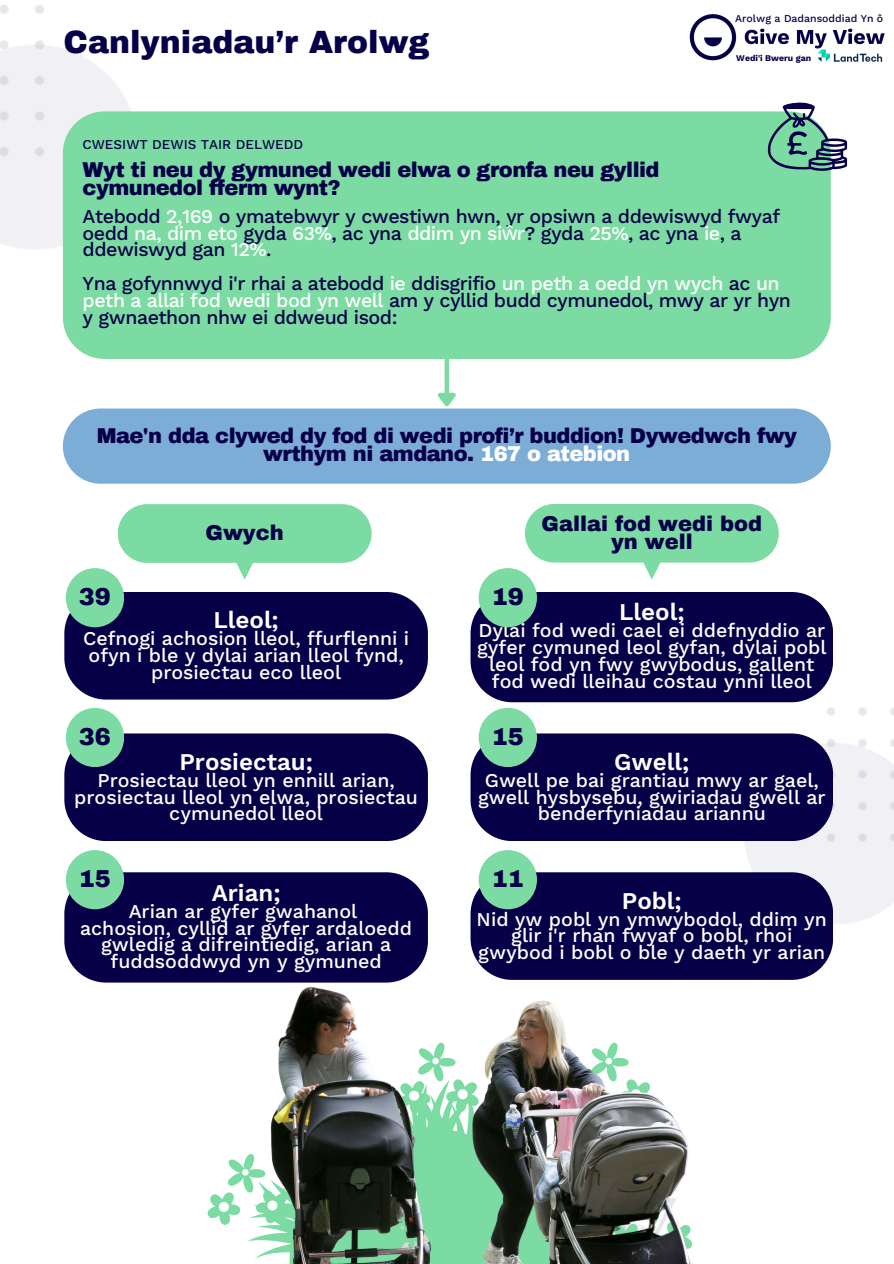
<style>
.page{position:relative;width:894px;height:1264px;background:#fff}
.page>*{position:absolute;margin:0;border:0;box-sizing:border-box;transform-origin:0 0}
.t1{font:900 31.5px "Archivo";color:#070048}
.t2{font:600 24px "Work Sans";color:#fff}
.t3{font:900 24px "Archivo";color:#070048}
.t4{font:900 21px/18px "Archivo";letter-spacing:-.025em;color:#070048;text-align:center}
.t5{font:900 21px/18px "Archivo";color:#070048;text-align:center}
.t6{font:500 19.5px/16.8px "Work Sans";color:#fff;text-align:center}
.t7{font:500 19.5px/16.8px "Work Sans";letter-spacing:-.025em;color:#070048}
.t8{font:500 13.5px "Work Sans";color:#070048}
.t9{font:500 10.5px "Work Sans";color:#070048}
.t10{font:700 8.7px "Work Sans";color:#070048}
.s1{color:#fff}
.s2{font-family:"Noto Sans";font-weight:400;color:#fff}
</style>
<div class="page">
<img style="left:0;top:5px;width:131px;height:310px">
<img style="left:66px;top:699px;width:827px;height:284px">
<div style="left:444px;top:120px;width:5px;height:274px;background:#7cdba2"></div>
<svg style="left:438px;top:389px;width:18px;height:18px"></svg>
<div style="left:63px;top:111px;width:767px;height:248px;background:#7cdba2"></div>
<div style="left:63px;top:408px;width:767px;height:75px;background:#7badd7;border-radius:38px"></div>
<svg style="left:767px;top:102px;width:79px;height:69px"></svg>
<svg style="left:236px;top:563px;width:17px;height:16px"></svg>
<div style="left:64px;top:592px;width:364px;height:107px;background:#070048"></div>
<div style="left:66px;top:568px;width:58px;height:59px;background:#7cdba2;border-radius:50%"></div>
<div style="left:64px;top:733px;width:364px;height:108px;background:#070048"></div>
<div style="left:66px;top:708px;width:58px;height:59px;background:#7cdba2;border-radius:50%"></div>
<div style="left:64px;top:872px;width:364px;height:110px;background:#070048"></div>
<div style="left:66px;top:850px;width:58px;height:59px;background:#7cdba2;border-radius:50%"></div>
<div style="left:470px;top:592px;width:362px;height:110px;background:#070048"></div>
<div style="left:478px;top:568px;width:59px;height:59px;background:#7cdba2;border-radius:50%"></div>
<div style="left:470px;top:733px;width:362px;height:108px;background:#070048"></div>
<div style="left:478px;top:708px;width:59px;height:59px;background:#7cdba2;border-radius:50%"></div>
<div style="left:470px;top:872px;width:362px;height:107px;background:#070048"></div>
<div style="left:478px;top:850px;width:59px;height:59px;background:#7cdba2;border-radius:50%"></div>
<div style="left:118px;top:504px;width:253px;height:59px;background:#7cdba2;border-radius:29px"></div>
<svg style="left:524px;top:504px;width:254px;height:75px"></svg>
<svg style="left:207px;top:1154px;width:485px;height:110px"></svg>
<img style="left:266px;top:981px;width:434px;height:282px">
<img style="left:689px;top:14px;width:196px;height:48px">
<div style="left:757px;top:51px;width:60px;height:14px;background:#fff"></div>
<h2 class="t1" style="left:63px;top:26px;width:367px">Canlyniadau’r Arolwg</h2>
<p class="t8" style="left:83px;top:137px;width:222px">CWESIWT DEWIS TAIR DELWEDD</p>
<h2 class="t4" style="left:83px;top:161px;width:578px;text-align:left">Wyt ti neu dy gymuned wedi elwa o gronfa neu gyllid cymunedol fferm wynt?</h2>
<p class="t9" style="left:735px;top:12px;width:149px">Arolwg a Dadansoddiad Yn ô</p>
<p class="t10" style="left:736px;top:53px;width:76px">Wedi'i Bweru gan</p>
<p class="t7" style="left:83px;top:208px;width:699px">Atebodd <span class="s1">2,169</span> o ymatebwyr y cwestiwn hwn, yr opsiwn a ddewiswyd fwyaf oedd <span class="s1">na, dim eto</span> gyda <span class="s1">63%</span>, ac yna <span class="s1">ddim yn si</span><span class="s2">ŵ</span><span class="s1">r</span>? gyda <span class="s1">25%</span>, ac yna <span class="s1">ie</span>, a ddewiswyd gan <span class="s1">12%</span>.</p>
<h2 class="t7" style="left:83px;top:275px;width:709px">Yna gofynnwyd i'r rhai a atebodd <span class="s1">ie</span> ddisgrifio <span class="s1">un peth a oedd yn wych</span> ac <span class="s1">un peth a allai fod wedi bod yn well</span> am y cyllid budd cymunedol, mwy ar yr hyn y gwnaethon nhw ei ddweud isod:</h2>
<p class="t4" style="left:97px;top:427px;width:701px">Mae'n dda clywed dy fod di wedi profi’r buddion! Dywedwch fwy wrthym ni amdano. <span class="s1">167 o atebion</span></p>
<p class="t4" style="left:205px;top:524px;width:80px">Gwych</p>
<h2 class="t5" style="left:541px;top:515px;width:222px">Gallai fod wedi bod yn well</h2>
<p class="t3" style="left:79px;top:584px;width:34px">39</p>
<h5 class="t2" style="left:213px;top:606px;width:67px">Lleol;</h5>
<h5 class="t6" style="left:83px;top:630px;width:327px">Cefnogi achosion lleol, ffurflenni i ofyn i ble y dylai arian lleol fynd, prosiectau eco lleol</h5>
<p class="t3" style="left:79px;top:724px;width:34px">36</p>
<h1 class="t2" style="left:179px;top:747px;width:135px">Prosiectau;</h1>
<h1 class="t6" style="left:74px;top:771px;width:345px">Prosiectau lleol yn ennill arian, prosiectau lleol yn elwa, prosiectau cymunedol lleol</h1>
<h3 class="t3" style="left:79px;top:866px;width:34px">15</h3>
<h4 class="t2" style="left:212px;top:878px;width:70px">Arian;</h4>
<h4 class="t6" style="left:80px;top:902px;width:333px">Arian ar gyfer gwahanol<br>achosion, cyllid ar gyfer ardaloedd gwledig a difreintiedig, arian a fuddsoddwyd yn y gymuned</h4>
<h2 class="t3" style="left:491px;top:584px;width:34px">19</h2>
<h2 class="t2" style="left:619px;top:598px;width:67px">Lleol;</h2>
<h2 class="t6" style="left:477px;top:622px;width:351px">Dylai fod wedi cael ei ddefnyddio ar gyfer cymuned leol gyfan, dylai pobl leol fod yn fwy gwybodus, gallent fod wedi lleihau costau ynni lleol</h2>
<h3 class="t3" style="left:491px;top:724px;width:34px">15</h3>
<h3 class="t2" style="left:614px;top:747px;width:77px">Gwell;</h3>
<h3 class="t6" style="left:478px;top:771px;width:349px">Gwell pe bai grantiau mwy ar gael, gwell hysbysebu, gwiriadau gwell ar benderfyniadau ariannu</h3>
<p class="t3" style="left:491px;top:866px;width:34px">11</p>
<h3 class="t2" style="left:621px;top:886px;width:61px">Pobl;</h3>
<h3 class="t6" style="left:476px;top:910px;width:352px">Nid yw pobl yn ymwybodol, ddim yn glir i'r rhan fwyaf o bobl, rhoi gwybod i bobl o ble y daeth yr arian</h3>
</div>
